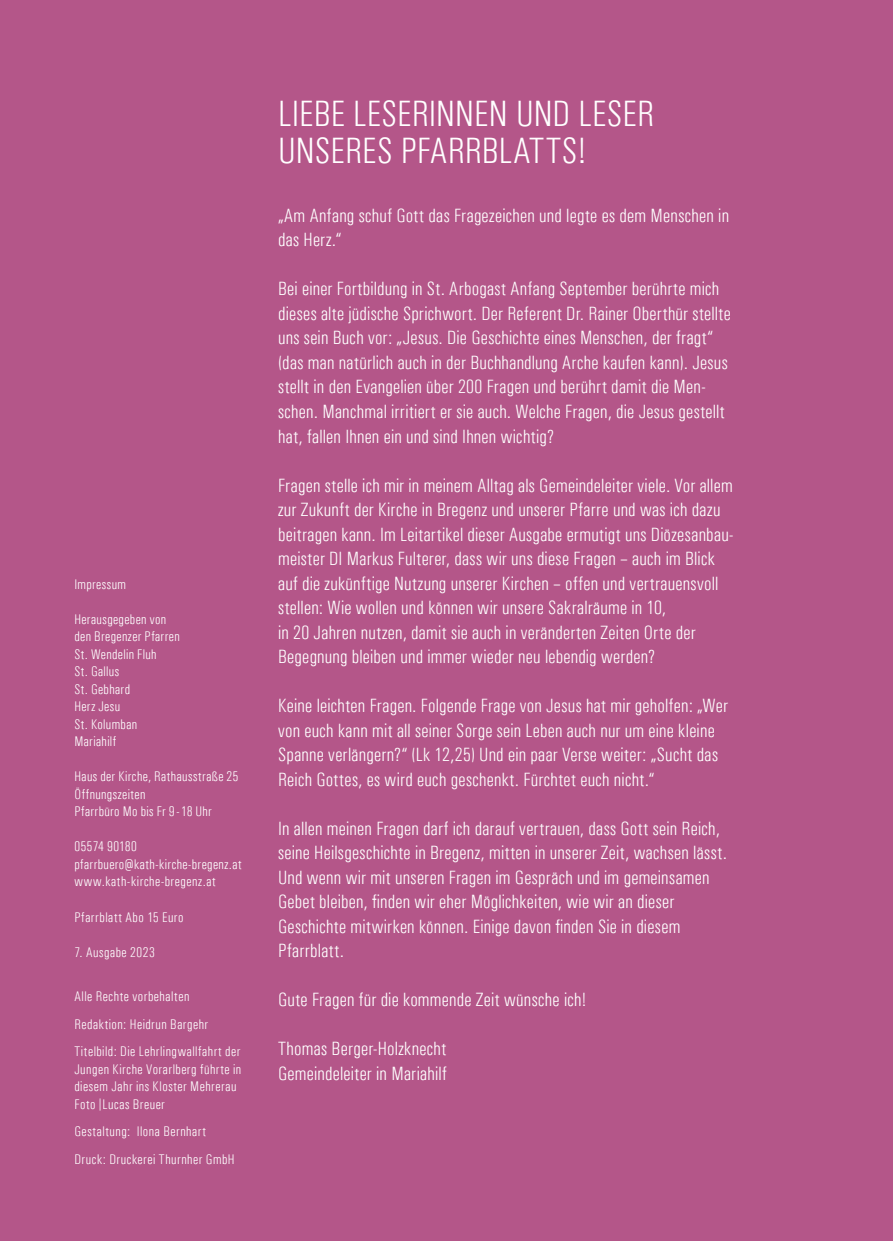
<style>
.page{position:relative;width:893px;height:1241px;background:#fff}
.page>*{position:absolute;margin:0;border:0;box-sizing:border-box;transform-origin:0 0}
.t1{font:300 condensed 36.75px/36.8px "Univers";letter-spacing:.005em;color:#fff}
.t2{font:300 condensed 19.25px/24.5px "Univers";letter-spacing:.01em;color:#fff}
.t3{font:300 condensed 14px/17.5px "Univers";letter-spacing:.03em;color:#fff}
.s1{font-family:"Crimson";font-weight:400;font-stretch:normal}
</style>
<div class="page">
<div style="left:0;top:0;width:893px;height:1240px;background:#b45689"></div>
<p class="t3" style="left:74px;top:575px;width:53px">Impressum</p>
<p class="t3" style="left:74px;top:610px;width:107px">Herausgegeben von den Bregenzer Pfarren<br>St. Wendelin Fluh<br>St. Gallus<br>St. Gebhard<br>Herz Jesu<br>St. Kolumban<br>Mariahilf</p>
<p class="t3" style="left:74px;top:767px;width:165px">Haus der Kirche, Rathausstraße 25<br>Öffnungszeiten<br>Pfarrbüro Mo bis Fr 9-18 Uhr</p>
<p class="t3" style="left:74px;top:837px;width:169px">05574 90180 pfarrbuero@kath-kirche-bregenz.at www.kath-kirche-bregenz.at</p>
<p class="t3" style="left:74px;top:907px;width:111px">Pfarrblatt Abo 15 Euro</p>
<p class="t3" style="left:74px;top:942px;width:82px">7. Ausgabe 2023</p>
<p class="t3" style="left:74px;top:982px;width:168px;line-height:27.5px">Alle Rechte vorbehalten<br>Redaktion: Heidrun Bargehr<br>Titelbild: Die Lehrlingwallfahrt der</p>
<p class="t3" style="left:74px;top:1060px;width:168px">Jungen Kirche Vorarlberg führte in diesem Jahr ins Kloster Mehrerau<br>Foto <span class="s1">|</span>Lucas Breuer</p>
<p class="t3" style="left:74px;top:1117px;width:162px;line-height:27.5px">Gestaltung: Ilona Bernhart<br>Druck: Druckerei Thurnher GmbH</p>
<h1 class="t1" style="left:278px;top:95px;width:377px">LIEBE LESERINNEN UND LESER<br>UNSERES PFARRBLATTS!</h1>
<p class="t2" style="left:278px;top:203px;width:453px">„Am Anfang schuf Gott das Fragezeichen und legte es dem Menschen in das Herz.“</p>
<p class="t2" style="left:278px;top:277px;width:454px">Bei einer Fortbildung in St. Arbogast Anfang September berührte mich dieses alte jüdische Sprichwort. Der Referent Dr. Rainer Oberthür stellte uns sein Buch vor: „Jesus. Die Geschichte eines Menschen, der fragt“ (das man natürlich auch in der Buchhandlung Arche kaufen kann). Jesus stellt in den Evangelien über 200 Fragen und berührt damit die Men&shy;schen. Manchmal irritiert er sie auch. Welche Fragen, die Jesus gestellt hat, fallen Ihnen ein und sind Ihnen wichtig?</p>
<p class="t2" style="left:278px;top:473px;width:457px">Fragen stelle ich mir in meinem Alltag als Gemeindeleiter viele. Vor allem zur Zukunft der Kirche in Bregenz und unserer Pfarre und was ich dazu beitragen kann. Im Leitartikel dieser Ausgabe ermutigt uns Diözesanbau&shy;meister DI Markus Fulterer, dass wir uns diese Fragen – auch im Blick auf die zukünftige Nutzung unserer Kirchen – offen und vertrauensvoll stellen: Wie wollen und können wir unsere Sakralräume in 10,<br>in 20 Jahren nutzen, damit sie auch in veränderten Zeiten Orte der Begegnung bleiben und immer wieder neu lebendig werden?</p>
<p class="t2" style="left:278px;top:693px;width:451px">Keine leichten Fragen. Folgende Frage von Jesus hat mir geholfen: „Wer von euch kann mit all seiner Sorge sein Leben auch nur um eine kleine Spanne verlängern?“ (Lk 12,25) Und ein paar Verse weiter: „Sucht das Reich Gottes, es wird euch geschenkt. Fürchtet euch nicht.“</p>
<p class="t2" style="left:278px;top:816px;width:450px">In allen meinen Fragen darf ich darauf vertrauen, dass Gott sein Reich, seine Heilsgeschichte in Bregenz, mitten in unserer Zeit, wachsen lässt.<br>Und wenn wir mit unseren Fragen im Gespräch und im gemeinsamen Gebet bleiben, finden wir eher Möglichkeiten, wie wir an dieser Geschichte mitwirken können. Einige davon finden Sie in diesem Pfarrblatt.</p>
<p class="t2" style="left:278px;top:987px;width:310px">Gute Fragen für die kommende Zeit wünsche ich!</p>
<p class="t2" style="left:278px;top:1036px;width:170px">Thomas Berger-Holzknecht<br>Gemeindeleiter in Mariahilf</p>
</div>
